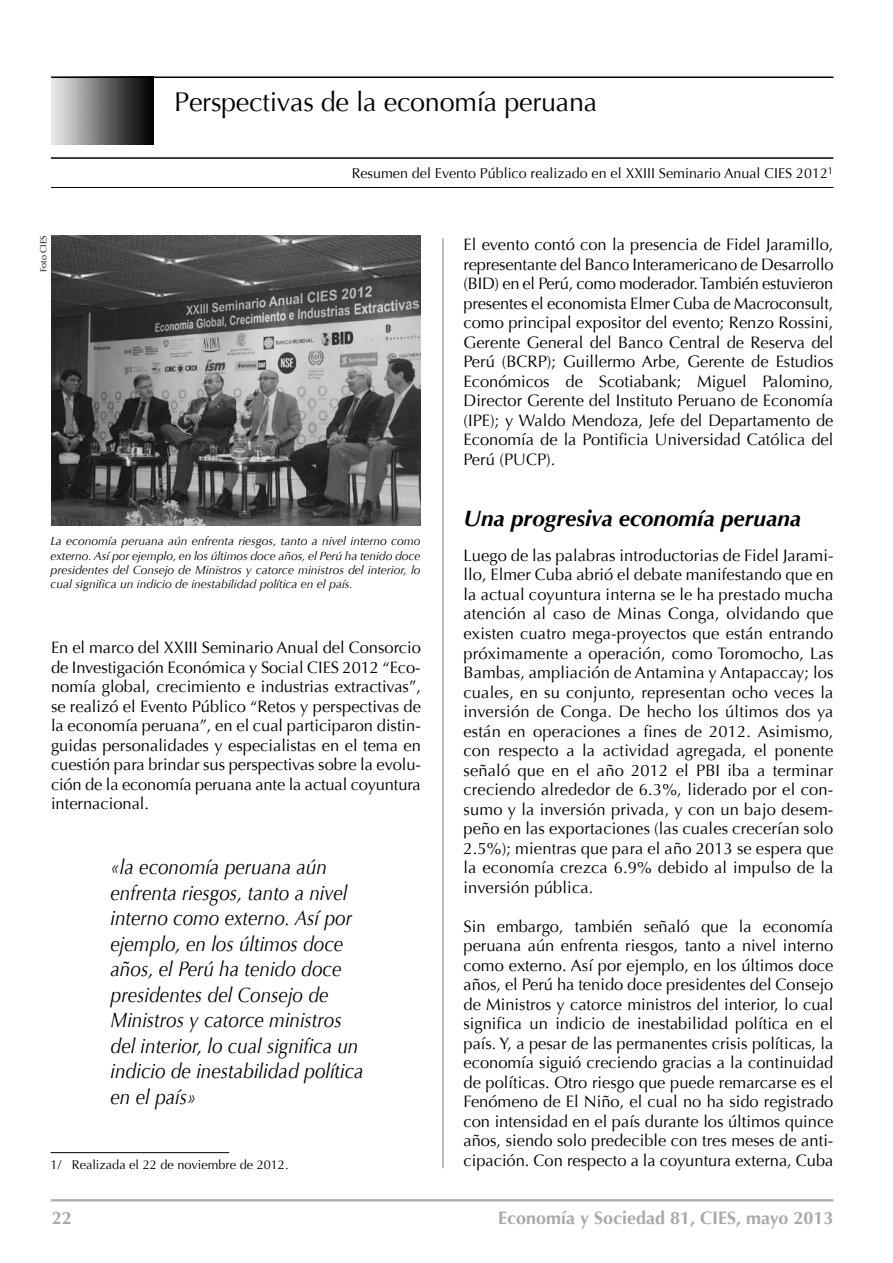
<style>
.page{position:relative;width:893px;height:1263px;background:#fff}
.page>*{position:absolute;margin:0;border:0;box-sizing:border-box;transform-origin:0 0}
.t1{font:27px "Optima";letter-spacing:-.01em;color:#000}
.t2{font:italic 700 22.5px "Optima";color:#000}
.t3{font:italic 21px/25.5px "Optima";color:#000;scale:.9 1}
.t4{font:700 18px "Optima";color:#a7a9ac}
.t5{font:16.5px/19.5px "Optima";color:#000;text-align:justify}
.t6{font:14.25px "Optima";color:#000}
.t7{font:12.75px "Optima";color:#000}
.t8{font:italic 12px/14.2px "Optima";color:#000;text-align:justify}
.t9{font:9px "Optima";color:#000}
</style>
<div class="page">
<hr style="left:51px;top:1199px;width:782px;height:2px;background:#a7a9ac">
<hr style="left:442px;top:238px;width:2px;height:930px;background:#a7a9ac">
<img style="left:51px;top:78px;width:102px;height:67px">
<hr style="left:51px;top:77px;width:782px;height:1px;background:#000">
<hr style="left:51px;top:157px;width:782px;height:2px;background:#000">
<hr style="left:51px;top:187px;width:782px;height:1px;background:#000">
<hr style="left:51px;top:1152px;width:178px;height:1px;background:#000">
<img style="left:51px;top:235px;width:370px;height:290px">
<h1 class="t1" style="left:174px;top:86px;width:424px">Perspectivas de la economía peruana</h1>
<p class="t9" style="left:38px;top:272px;width:38px;rotate:-90deg">Foto CIES</p>
<p class="t6" style="left:352px;top:164px;width:483px">Resumen del Evento Público realizado en el XXIII Seminario Anual CIES 2012<sup>1</sup></p>
<p class="t5" style="left:464px;top:235px;width:372px">El evento contó con la presencia de Fidel Jaramillo, representante del Banco Interamericano de Desarrollo (BID) en el Perú, como moderador. También estuvieron presentes el economista Elmer Cuba de Macroconsult, como principal expositor del evento; Renzo Rossini, Gerente General del Banco Central de Reserva del Perú (BCRP); Guillermo Arbe, Gerente de Estudios Económicos de Scotiabank; Miguel Palomino, Director Gerente del Instituto Peruano de Economía (IPE); y Waldo Mendoza, Jefe del Departamento de Economía de la Pontificia Universidad Católica del Perú (PUCP).</p>
<p class="t8" style="left:51px;top:534px;width:371px">La economía peruana aún enfrenta riesgos, tanto a nivel interno como externo. Así por ejemplo, en los últimos doce años, el Perú ha tenido doce presidentes del Consejo de Ministros y catorce ministros del interior, lo cual significa un indicio de inestabilidad política en el país.</p>
<p class="t5" style="left:51px;top:638px;width:372px">En el marco del XXIII Seminario Anual del Consorcio de Investigación Económica y Social CIES 2012 “Eco&shy;nomía global, crecimiento e industrias extractivas”, se realizó el Evento Público “Retos y perspectivas de la economía peruana”, en el cual participaron distin&shy;guidas personalidades y especialistas en el tema en cuestión para brindar sus perspectivas sobre la evolu&shy;ción de la economía peruana ante la actual coyuntura internacional.</p>
<p class="t3" style="left:111px;top:854px;width:283px">«la economía peruana aún enfrenta riesgos, tanto a nivel interno como externo. Así por ejemplo, en los últimos doce años, el Perú ha tenido doce presidentes del Consejo de<br>Ministros y catorce ministros del interior, lo cual significa un indicio de inestabilidad política en el país»</p>
<p class="t7" style="left:51px;top:1157px;width:239px">1/ Realizada el 22 de noviembre de 2012.</p>
<h2 class="t2" style="left:464px;top:505px;width:339px">Una progresiva economía peruana</h2>
<p class="t5" style="left:464px;top:546px;width:372px">Luego de las palabras introductorias de Fidel Jarami&shy;llo, Elmer Cuba abrió el debate manifestando que en la actual coyuntura interna se le ha prestado mucha atención al caso de Minas Conga, olvidando que existen cuatro mega-proyectos que están entrando próximamente a operación, como Toromocho, Las Bambas, ampliación de Antamina y Antapaccay; los cuales, en su conjunto, representan ocho veces la inversión de Conga. De hecho los últimos dos ya están en operaciones a fines de 2012. Asimismo, con respecto a la actividad agregada, el ponente señaló que en el año 2012 el PBI iba a terminar creciendo alrededor de 6.3%, liderado por el con&shy;sumo y la inversión privada, y con un bajo desem&shy;peño en las exportaciones (las cuales crecerían solo 2.5%); mientras que para el año 2013 se espera que la economía crezca 6.9% debido al impulso de la inversión pública.</p>
<p class="t5" style="left:464px;top:916px;width:371px">Sin embargo, también señaló que la economía peruana aún enfrenta riesgos, tanto a nivel interno como externo. Así por ejemplo, en los últimos doce años, el Perú ha tenido doce presidentes del Consejo de Ministros y catorce ministros del interior, lo cual significa un indicio de inestabilidad política en el país. Y, a pesar de las permanentes crisis políticas, la economía siguió creciendo gracias a la continuidad de políticas. Otro riesgo que puede remarcarse es el Fenómeno de El Niño, el cual no ha sido registrado con intensidad en el país durante los últimos quince años, siendo solo predecible con tres meses de anti&shy;cipación. Con respecto a la coyuntura externa, Cuba</p>
<p class="t4" style="left:52px;top:1208px;width:22px">22</p>
<p class="t4" style="left:498px;top:1208px;width:337px">Economía y Sociedad 81, CIES, mayo 2013</p>
</div>
